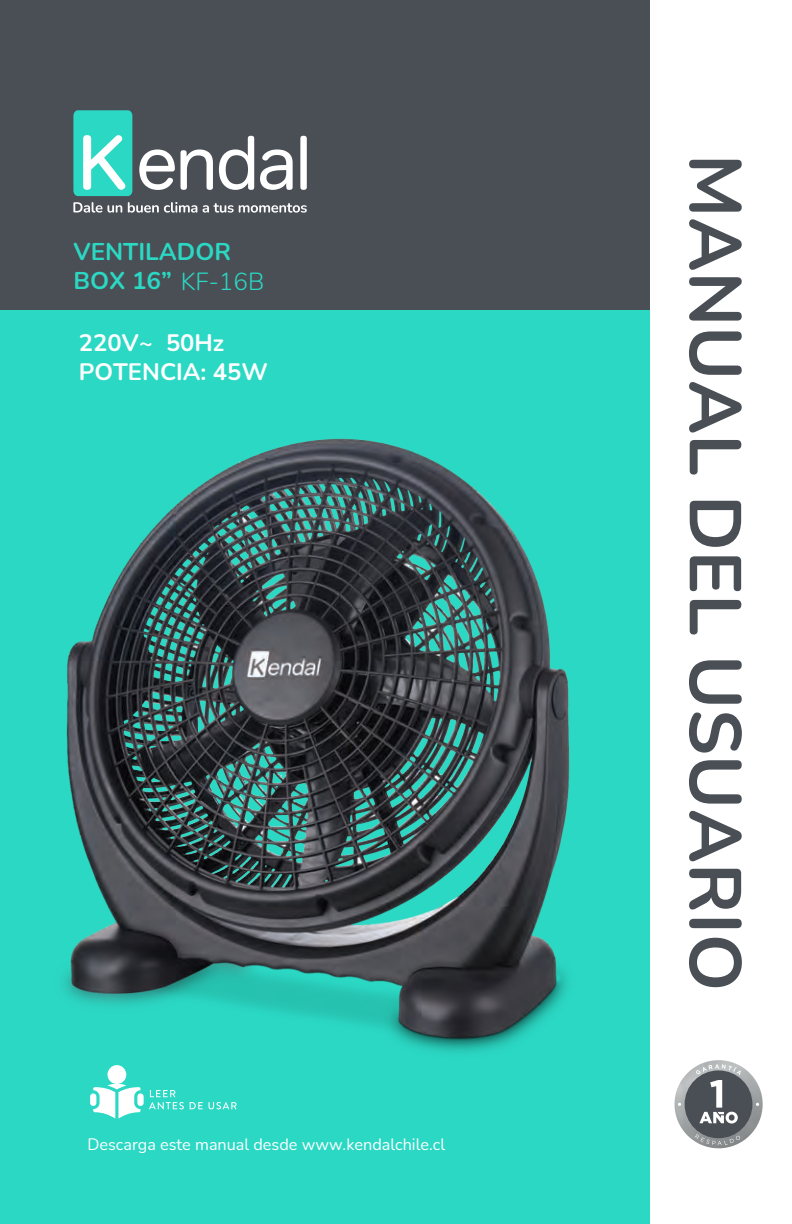
<style>
.page{position:relative;width:792px;height:1224px;background:#fff}
.page>*{position:absolute;margin:0;border:0;box-sizing:border-box;transform-origin:0 0}
.t1{font:700 73px "Nunito";color:#4a4f55}
.t2{font:700 24.2px "Nunito";color:#2bd8c4}
.t3{font:700 23.8px/28.6px "Nunito";color:#fff}
.t4{font:16.2px "Nunito";color:#fff}
.s1{font-weight:300}
</style>
<div class="page">
<div style="left:0;top:0;width:650px;height:1224px;background:#2bd8c4"></div>
<div style="left:0;top:0;width:650px;height:309px;background:#4a4f55"></div>
<svg style="left:93px;top:1110px;width:48px;height:9px"></svg>
<svg style="left:139px;top:149px;width:36px;height:41px"></svg>
<svg style="left:181px;top:149px;width:32px;height:41px"></svg>
<svg style="left:219px;top:136px;width:35px;height:54px"></svg>
<svg style="left:260px;top:149px;width:33px;height:41px"></svg>
<svg style="left:300px;top:136px;width:7px;height:54px"></svg>
<svg style="left:73px;top:110px;width:59px;height:86px"></svg>
<svg style="left:73px;top:202px;width:49px;height:11px"></svg>
<svg style="left:128px;top:202px;width:69px;height:11px"></svg>
<svg style="left:203px;top:203px;width:104px;height:10px"></svg>
<img style="left:675px;top:1060px;width:88px;height:88px;border-radius:44px">
<div style="left:685px;top:1070px;width:67px;height:68px;background:#4a4f55;border-radius:50%"></div>
<svg style="left:695px;top:1134px;width:45px;height:11px"></svg>
<svg style="left:699px;top:1111px;width:39px;height:13px"></svg>
<img style="left:64px;top:438px;width:699px;height:672px">
<p class="t2" style="left:73px;top:234px;width:159px">VENTILADOR</p>
<p class="t2" style="left:73px;top:264px;width:192px">BOX 16” <span class="s1">KF-16B</span></p>
<p class="t3" style="left:79px;top:328px;width:191px">220V~ 50Hz<br>POTENCIA: 45W</p>
<p class="t4" style="left:87px;top:1133px;width:359px">Descarga este manual desde www.kendalchile.cl</p>
<p class="t1" style="left:767px;top:154px;width:839px;rotate:90deg">MANUAL DEL USUARIO</p>
</div>
